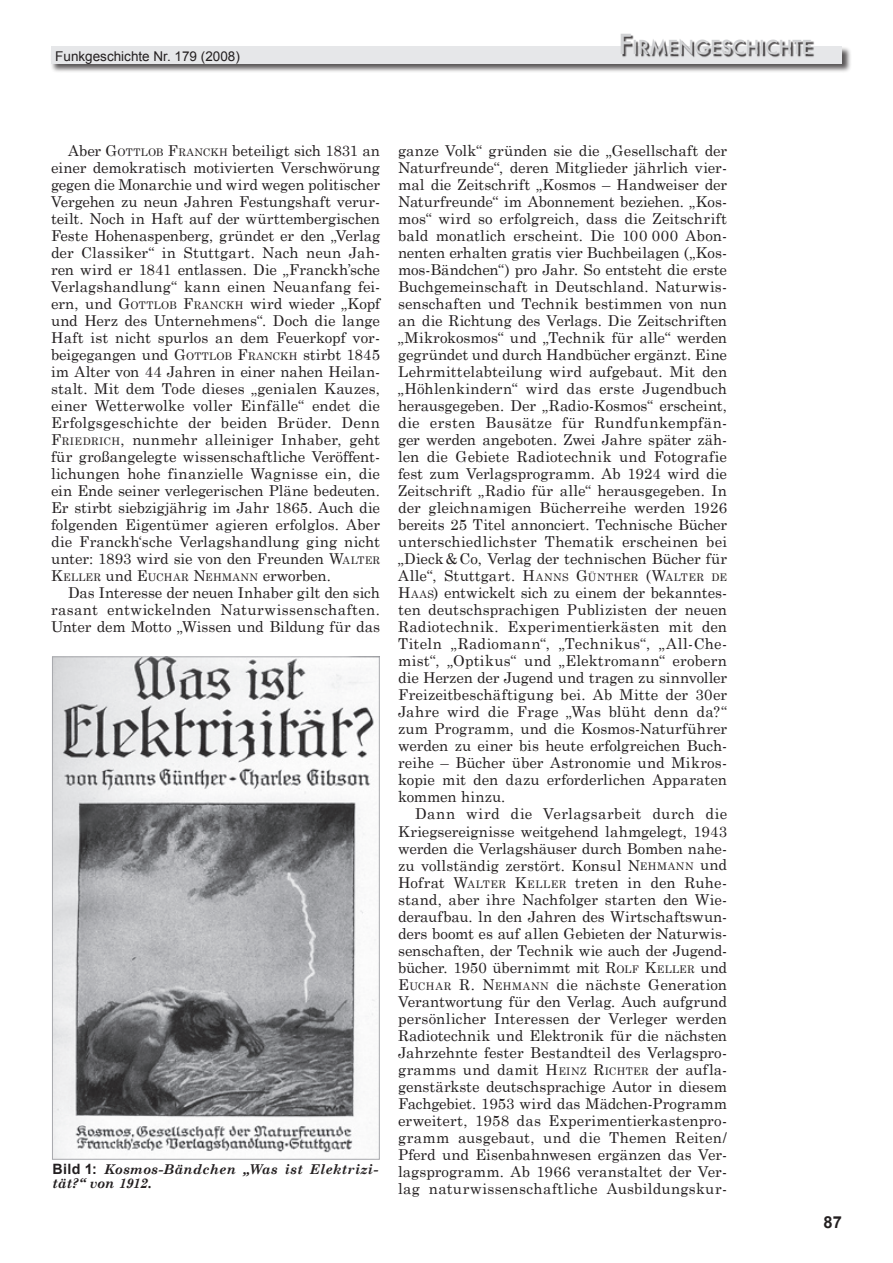
<style>
.page{position:relative;width:893px;height:1263px;background:#fff}
.page>*{position:absolute;margin:0;border:0;box-sizing:border-box;transform-origin:0 0}
.t1{font:500 18.9px "Futura";color:#d1d2d4}
.t2{font:700 16.5px "Arial";color:#231f20}
.t3{font:15px/17px "Century Schoolbook";letter-spacing:.005em;color:#231f20;text-align:justify}
.t4{font:italic 700 13.5px/13.5px "Century Schoolbook";letter-spacing:.02em;color:#231f20}
.t5{font:13.5px "Arial";color:#231f20}
.t6{font:10.5px "Century Schoolbook";letter-spacing:.025em;color:#231f20}
.s1{font-size:27px}
.s2{font-style:inherit}
.s3{font-size:10.5px}
.s4{font-size:15px}
.s5{font-family:"Arial";font-style:normal;font-size:14.25px}
</style>
<div class="page">
<div style="left:51px;top:47px;width:806px;height:34px;background:#231f20;opacity:.75"></div>
<div style="left:51px;top:47px;width:791px;height:17px;background:#e6e7e9"></div>
<div style="left:622px;top:35px;width:271px;height:41px;background:#231f20;opacity:.8"></div>
<img style="left:54px;top:658px;width:322px;height:500px">
<div style="left:52px;top:656px;width:328px;height:504px;border:1px solid #a8a9ad"></div>
<p class="t5" style="left:55px;top:48px;width:186px">Funkgeschichte Nr. 179 (2008)</p>
<p class="t1" style="left:618px;top:34px;width:195px"><span class="s1">F</span>IRMENGESCHICHTE</p>
<p class="t3" style="left:51px;top:142px;width:331px;text-indent:17px">Aber <span class="s2">G</span><span class="s3">OTTLOB</span> <span class="s2">F</span><span class="s3">RANCKH</span> beteiligt sich 1831 an einer demokratisch motivierten Verschwörung gegen die Monarchie und wird wegen politischer Vergehen zu neun Jahren Festungshaft verur&shy;teilt. Noch in Haft auf der württembergischen Feste Hohenaspenberg, gründet er den „Verlag der Classiker“ in Stuttgart. Nach neun Jah&shy;ren wird er 1841 entlassen. Die „Franckh’sche Verlagshandlung“ kann einen Neuanfang fei&shy;ern, und <span class="s2">G</span><span class="s3">OTTLOB</span> <span class="s2">F</span><span class="s3">RANCKH</span> wird wieder „Kopf und Herz des Unternehmens“. Doch die lange Haft ist nicht spurlos an dem Feuerkopf vor&shy;beigegangen und <span class="s2">G</span><span class="s3">OTTLOB</span> <span class="s2">F</span><span class="s3">RANCKH</span> stirbt 1845 im Alter von 44 Jahren in einer nahen Heilan&shy;stalt. Mit dem Tode dieses „genialen Kauzes, einer Wetterwolke voller Einfälle“ endet die Erfolgsgeschichte der beiden Brüder. Denn <span class="s2">F</span><span class="s3">RIEDRICH</span>, nunmehr alleiniger Inhaber, geht für großangelegte wissenschaftliche Veröffent&shy;lichungen hohe finanzielle Wagnisse ein, die ein Ende seiner verlegerischen Pläne bedeuten.<br>Er stirbt siebzigjährig im Jahr 1865. Auch die folgenden Eigentümer agieren erfolglos. Aber die Franckh‘sche Verlagshandlung ging nicht unter: 1893 wird sie von den Freunden <span class="s2">W</span><span class="s3">ALTER</span></p>
<p class="t6" style="left:51px;top:571px;width:281px"><span class="s4">K</span>ELLER <span class="s4">und</span> <span class="s4">E</span>UCHAR <span class="s4">N</span>EHMANN <span class="s4">erworben.</span></p>
<p class="t3" style="left:51px;top:584px;width:331px;text-indent:17px">Das Interesse der neuen Inhaber gilt den sich rasant entwickelnden Naturwissenschaften.<br>Unter dem Motto „Wissen und Bildung für das</p>
<p class="t4" style="left:52px;top:1162px;width:327px"><span class="s5">Bild 1:</span> Kosmos-Bändchen „Was ist Elektrizi&shy;tät?“ von 1912.</p>
<p class="t3" style="left:398px;top:142px;width:331px">ganze Volk“ gründen sie die „Gesellschaft der Naturfreunde“, deren Mitglieder jährlich vier&shy;mal die Zeitschrift „Kosmos – Handweiser der Naturfreunde“ im Abonnement beziehen. „Kos&shy;mos“ wird so erfolgreich, dass die Zeitschrift bald monatlich erscheint. Die 100 000 Abon&shy;nenten erhalten gratis vier Buchbeilagen („Kos&shy;mos-Bändchen“) pro Jahr. So entsteht die erste Buchgemeinschaft in Deutschland. Naturwis&shy;senschaften und Technik bestimmen von nun an die Richtung des Verlags. Die Zeitschriften „Mikrokosmos“ und „Technik für alle“ werden gegründet und durch Handbücher ergänzt. Eine Lehrmittelabteilung wird aufgebaut. Mit den „Höhlenkindern“ wird das erste Jugendbuch herausgegeben. Der „Radio-Kosmos“ erscheint, die ersten Bausätze für Rundfunkempfän&shy;ger werden angeboten. Zwei Jahre später zäh&shy;len die Gebiete Radiotechnik und Fotografie fest zum Verlagsprogramm. Ab 1924 wird die Zeitschrift „Radio für alle“ herausgegeben. In der gleichnamigen Bücherreihe werden 1926 bereits 25 Titel annonciert. Technische Bücher unterschiedlichster Thematik erscheinen bei „Dieck&amp;Co, Verlag der technischen Bücher für Alle“, Stuttgart. <span class="s2">H</span><span class="s3">ANNS</span> <span class="s2">G</span><span class="s3">ÜNTHER</span> (<span class="s2">W</span><span class="s3">ALTER DE </span><span class="s2">H</span><span class="s3">AAS</span>) entwickelt sich zu einem der bekanntes&shy;ten deutschsprachigen Publizisten der neuen Radiotechnik. Experimentierkästen mit den Titeln „Radiomann“, „Technikus“, „All-Che&shy;mist“, „Optikus“ und „Elektromann“ erobern die Herzen der Jugend und tragen zu sinnvoller Freizeitbeschäftigung bei. Ab Mitte der 30er Jahre wird die Frage „Was blüht denn da?“ zum Programm, und die Kosmos-Naturführer werden zu einer bis heute erfolgreichen Buch&shy;reihe – Bücher über Astronomie und Mikros&shy;kopie mit den dazu erforderlichen Apparaten kommen hinzu.</p>
<p class="t3" style="left:398px;top:805px;width:331px;text-indent:17px">Dann wird die Verlagsarbeit durch die Kriegsereignisse weitgehend lahmgelegt, 1943 werden die Verlagshäuser durch Bomben nahe&shy;zu vollständig zerstört. Konsul <span class="s2">N</span><span class="s3">EHMANN</span> und Hofrat <span class="s2">W</span><span class="s3">ALTER</span> <span class="s2">K</span><span class="s3">ELLER</span> treten in den Ruhe&shy;stand, aber ihre Nachfolger starten den Wie&shy;deraufbau. ln den Jahren des Wirtschaftswun&shy;ders boomt es auf allen Gebieten der Naturwis&shy;senschaften, der Technik wie auch der Jugend&shy;bücher. 1950 übernimmt mit <span class="s2">R</span><span class="s3">OLF</span> <span class="s2">K</span><span class="s3">ELLER</span> und <span class="s2">E</span> <span class="s3">UCHAR</span> <span class="s2">R. N</span><span class="s3">EHMANN</span> die nächste Generation Verantwortung für den Verlag. Auch aufgrund persönlicher Interessen der Verleger werden Radiotechnik und Elektronik für die nächsten Jahrzehnte fester Bestandteil des Verlagspro&shy;gramms und damit <span class="s2">H</span><span class="s3">EINZ</span> <span class="s2">R</span><span class="s3">ICHTER</span> der aufla&shy;genstärkste deutschsprachige Autor in diesem Fachgebiet. 1953 wird das Mädchen-Programm erweitert, 1958 das Experimentierkastenpro&shy;gramm ausgebaut, und die Themen Reiten/ Pferd und Eisenbahnwesen ergänzen das Ver&shy;lagsprogramm. Ab 1966 veranstaltet der Ver&shy;lag naturwissenschaftliche Ausbildungskur-</p>
<p class="t2" style="left:824px;top:1212px;width:20px">87</p>
</div>
